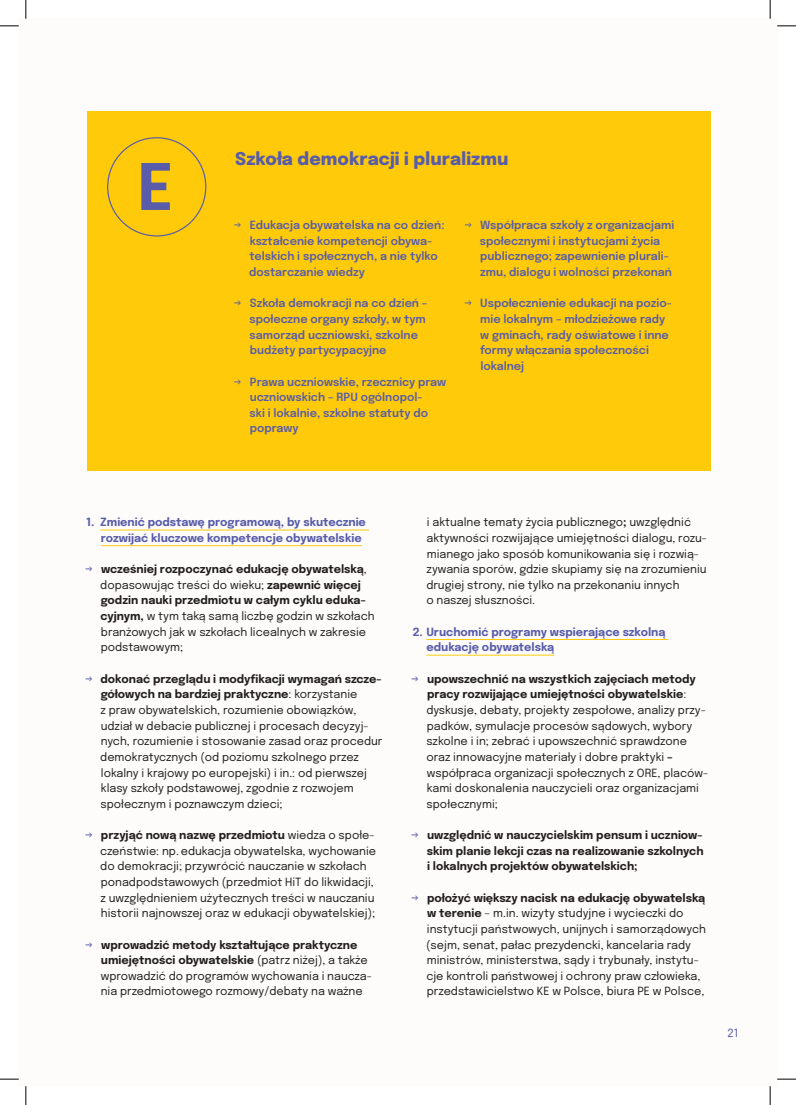
<style>
.page{position:relative;width:796px;height:1105px;background:#fff}
.page>*{position:absolute;margin:0;border:0;box-sizing:border-box;transform-origin:0 0}
.h1__title{font:700 63.62px "Epilogue";color:#585ca9}
.t1{font:800 17.5px "Epilogue";letter-spacing:.005em;color:#585ca9}
.t2{font:11.25px/15.6px "Epilogue";color:#231f20}
.t3{font:600 11.25px/15.6px "Epilogue";color:#585ca9}
.t4{font:700 11.25px/15.6px "Epilogue";color:#585ca9}
.t5{font:700 11.25px/15.6px "Epilogue";color:#231f20;text-align:justify}
.t6{font:11.25px "Epilogue";color:#585ca9}
.s1{font-weight:400}
.s2{color:#585ca9}
.s3{font-weight:700}
.s4{font-weight:400;color:#585ca9}
</style>
<div class="page">
<div style="left:19px;top:19px;width:758px;height:1066px;background:#fdfcfa"></div>
<div style="left:87px;top:111px;width:623px;height:360px;background:#feca0a"></div>
<hr style="left:426px;top:639px;width:242px;height:1px;background:#feca0a">
<hr style="left:426px;top:654px;width:128px;height:1px;background:#feca0a">
<hr style="left:100px;top:529px;width:269px;height:1px;background:#feca0a">
<hr style="left:101px;top:545px;width:261px;height:1px;background:#feca0a">
<svg style="left:0;top:25px;width:19px;height:2px"></svg>
<svg style="left:777px;top:25px;width:19px;height:2px"></svg>
<svg style="left:0;top:1078px;width:19px;height:1px"></svg>
<svg style="left:777px;top:1078px;width:19px;height:1px"></svg>
<svg style="left:25px;top:0;width:2px;height:19px"></svg>
<svg style="left:25px;top:1086px;width:2px;height:18px"></svg>
<svg style="left:769px;top:0;width:2px;height:19px"></svg>
<svg style="left:769px;top:1086px;width:2px;height:18px"></svg>
<p class="h1__title" style="left:137px;top:142px;width:38px">E</p>
<p class="t1" style="left:235px;top:146px;width:275px">Szkoła demokracji i pluralizmu</p>
<p class="t3" style="left:249px;top:216px;width:197px;text-indent:-16px"><span class="s1">→</span> Edukacja obywatelska na co dzień: kształcenie kompetencji obywa&shy;telskich i społecznych, a nie tylko dostarczanie wiedzy</p>
<p class="t3" style="left:249px;top:295px;width:180px;text-indent:-16px"><span class="s1">→</span> Szkoła demokracji na co dzień – społeczne organy szkoły, w tym samorząd uczniowski, szkolne budżety partycypacyjne</p>
<p class="t3" style="left:249px;top:373px;width:198px;text-indent:-16px"><span class="s1">→</span> Prawa uczniowskie, rzecznicy praw uczniowskich – RPU ogólnopol-<br>ski i lokalnie, szkolne statuty do poprawy</p>
<p class="t3" style="left:480px;top:216px;width:196px;text-indent:-16px"><span class="s1">→</span> Współpraca szkoły z organizacjami społecznymi i instytucjami życia publicznego; zapewnienie plurali&shy;zmu, dialogu i wolności przekonań</p>
<p class="t3" style="left:480px;top:295px;width:193px;text-indent:-16px"><span class="s1">→</span> Uspołecznienie edukacji na pozio&shy;mie lokalnym – młodzieżowe rady w gminach, rady oświatowe i inne formy włączania społeczności lokalnej</p>
<p class="t4" style="left:101px;top:513px;width:266px;text-indent:-15px">1. Zmienić podstawę programową, by skutecznie rozwijać kluczowe kompetencje obywatelskie</p>
<p class="t2" style="left:100px;top:560px;width:276px;text-indent:-16px"><span class="s2">→</span> <span class="s3">wcześniej rozpoczynać edukację obywatelską</span>, dopasowując treści do wieku; <span class="s3">zapewnić więcej godzin nauki przedmiotu w całym cyklu eduka&shy;cyjnym,</span> w tym taką samą liczbę godzin w szkołach branżowych jak w szkołach licealnych w zakresie podstawowym;</p>
<p class="t2" style="left:100px;top:670px;width:284px;text-indent:-16px"><span class="s2">→</span> <span class="s3">dokonać przeglądu i modyfikacji wymagań szcze&shy;gółowych na bardziej praktyczne</span>: korzystanie<br>z praw obywatelskich, rozumienie obowiązków, udział w debacie publicznej i procesach decyzyj&shy;nych, rozumienie i stosowanie zasad oraz procedur demokratycznych (od poziomu szkolnego przez lokalny i krajowy po europejski) i in.: od pierwszej klasy szkoły podstawowej, zgodnie z rozwojem społecznym i poznawczym dzieci;</p>
<p class="t2" style="left:100px;top:826px;width:277px;text-indent:-16px"><span class="s2">→</span> <span class="s3">przyjąć nową nazwę przedmiotu</span> wiedza o społe&shy;czeństwie: np. edukacja obywatelska, wychowanie do demokracji; przywrócić nauczanie w szkołach ponadpodstawowych (przedmiot HiT do likwidacji, z uwzględnieniem użytecznych treści w nauczaniu historii najnowszej oraz w edukacji obywatelskiej);</p>
<p class="t2" style="left:101px;top:935px;width:273px;text-indent:-16px"><span class="s2">→</span> <span class="s3">wprowadzić metody kształtujące praktyczne umiejętności obywatelskie</span> (patrz niżej), a także wprowadzić do programów wychowania i naucza&shy;nia przedmiotowego rozmowy/debaty na ważne</p>
<p class="t2" style="left:426px;top:513px;width:282px">i aktualne tematy życia publicznego<span class="s3">;</span> uwzględnić aktywności rozwijające umiejętności dialogu, rozu&shy;mianego jako sposób komunikowania się i rozwią&shy;zywania sporów, gdzie skupiamy się na zrozumieniu drugiej strony, nie tylko na przekonaniu innych<br>o naszej słuszności.</p>
<p class="t4" style="left:426px;top:623px;width:240px;text-indent:-14px">2. Uruchomić programy wspierające szkolną edukację obywatelską</p>
<p class="t2" style="left:426px;top:670px;width:283px;text-indent:-16px"><span class="s2">→</span> <span class="s3">upowszechnić na wszystkich zajęciach metody pracy rozwijające umiejętności obywatelskie</span>: dyskusje, debaty, projekty zespołowe, analizy przy&shy;padków, symulacje procesów sądowych, wybory szkolne i in; zebrać i upowszechnić sprawdzone oraz innowacyjne materiały i dobre praktyki <span class="s3">– </span>współpraca organizacji społecznych z ORE, placów&shy;kami doskonalenia nauczycieli oraz organizacjami społecznymi;</p>
<p class="t5" style="left:427px;top:826px;width:278px;text-indent:-16px"><span class="s4">→</span> uwzględnić w nauczycielskim pensum i uczniow&shy;skim planie lekcji czas na realizowanie szkolnych i lokalnych projektów obywatelskich;</p>
<p class="t2" style="left:426px;top:888px;width:281px;text-indent:-15px"><span class="s2">→</span> <span class="s3">położyć większy nacisk na edukację obywatelską w terenie</span> – m.in. wizyty studyjne i wycieczki do instytucji państwowych, unijnych i samorządowych (sejm, senat, pałac prezydencki, kancelaria rady ministrów, ministerstwa, sądy i trybunały, instytu&shy;cje kontroli państwowej i ochrony praw człowieka, przedstawicielstwo KE w Polsce, biura PE w Polsce,</p>
<p class="t6" style="left:727px;top:1024px;width:13px">21</p>
</div>
